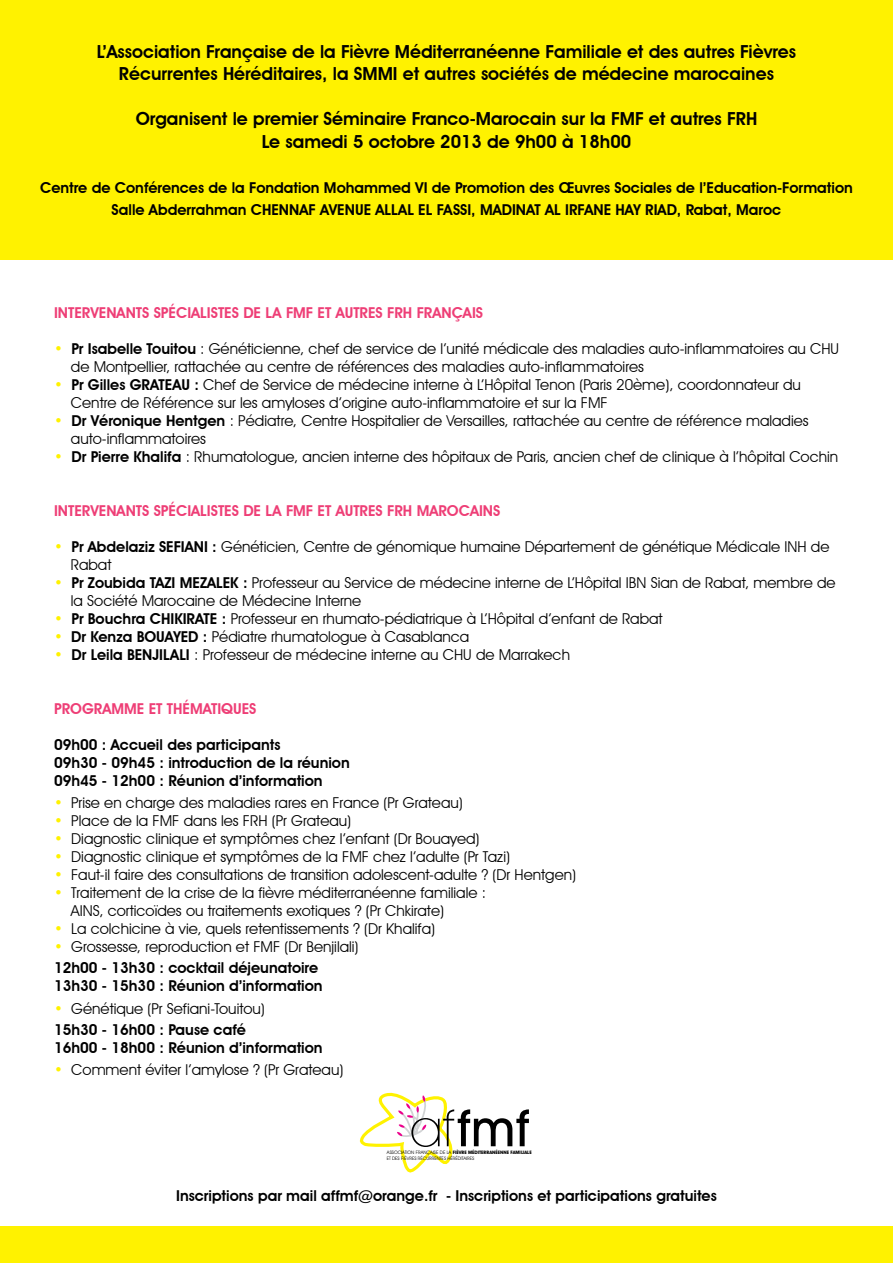
<style>
.page{position:relative;width:893px;height:1263px;background:#fff}
.page>*{position:absolute;margin:0;border:0;box-sizing:border-box;transform-origin:0 0}
.t1{font:600 18px/22.5px "Avant Garde IT Cby BT";color:#000;text-align:center}
.t2{font:15px/18px "Avant Garde IT Cby BT";color:#000}
.t3{font:600 15px/18px "Avant Garde IT Cby BT";color:#000}
.t4{font:600 15px "Avant Garde IT Cby BT";color:#ee3e76}
.t5{font:4.65px/5.8px "Avant Garde IT Cby BT";color:#000}
.s1{color:#fff200}
.s2{font-weight:600}
.s3{font-weight:600;color:#fff200}
.s4{font-weight:700}
</style>
<div class="page">
<div style="left:0;top:0;width:893px;height:259px;background:#fff200"></div>
<div style="left:0;top:1226px;width:893px;height:37px;background:#fff200"></div>
<svg style="left:360px;top:1093px;width:169px;height:79px"></svg>
<p class="t1" style="left:97px;top:40px;width:701px">L’Association Française de la Fièvre Méditerranéenne Familiale et des autres Fièvres<br>Récurrentes Héréditaires, la SMMI et autres sociétés de médecine marocaines</p>
<p class="t1" style="left:136px;top:108px;width:623px">Organisent le premier Séminaire Franco-Marocain sur la FMF et autres FRH<br>Le samedi 5 octobre 2013 de 9h00 à 18h00</p>
<p class="t3" style="left:40px;top:176px;width:814px;line-height:22.5px;text-align:center">Centre de Conférences de la Fondation Mohammed VI de Promotion des Œuvres Sociales de l’Education-Formation<br>Salle Abderrahman CHENNAF AVENUE ALLAL EL FASSI, MADINAT AL IRFANE HAY RIAD, Rabat, Maroc</p>
<p class="t4" style="left:54px;top:303px;width:431px">INTERVENANTS SPÉCIALISTES DE LA FMF ET AUTRES FRH FRANÇAIS</p>
<p class="t2" style="left:71px;top:339px;width:770px;text-indent:-17px"><span class="s1">•</span> <span class="s2">Pr Isabelle Touitou</span> : Généticienne, chef de service de l’unité médicale des maladies auto-inflammatoires au CHU de Montpellier, rattachée au centre de références des maladies auto-inflammatoires</p>
<p class="t2" style="left:71px;top:375px;width:731px;text-indent:-17px"><span class="s3">•</span> <span class="s2">Pr Gilles GRATEAU :</span> Chef de Service de médecine interne à L’Hôpital Tenon (Paris 20ème), coordonnateur du<br>Centre de Référence sur les amyloses d’origine auto-inflammatoire et sur la FMF</p>
<p class="t2" style="left:71px;top:411px;width:739px;text-indent:-17px"><span class="s3">•</span> <span class="s2">Dr Véronique Hentgen</span> : Pédiatre, Centre Hospitalier de Versailles, rattachée au centre de référence maladies auto-inflammatoires</p>
<p class="t2" style="left:54px;top:447px;width:786px"><span class="s3">•</span> <span class="s2">Dr Pierre Khalifa</span> : Rhumatologue, ancien interne des hôpitaux de Paris, ancien chef de clinique à l’hôpital Cochin</p>
<p class="t4" style="left:54px;top:501px;width:448px">INTERVENANTS SPÉCIALISTES DE LA FMF ET AUTRES FRH MAROCAINS</p>
<p class="t2" style="left:71px;top:537px;width:760px;text-indent:-17px"><span class="s3">•</span> <span class="s2">Pr Abdelaziz SEFIANI :</span> Généticien, Centre de génomique humaine Département de génétique Médicale INH de<br>Rabat</p>
<p class="t2" style="left:71px;top:573px;width:766px;text-indent:-17px"><span class="s3">•</span> <span class="s2">Pr Zoubida TAZI MEZALEK :</span> Professeur au Service de médecine interne de L’Hôpital IBN Sian de Rabat, membre de la Société Marocaine de Médecine Interne</p>
<p class="t2" style="left:54px;top:609px;width:610px"><span class="s3">•</span> <span class="s2">Pr Bouchra CHIKIRATE :</span> Professeur en rhumato-pédiatrique à L’Hôpital d’enfant de Rabat</p>
<p class="t2" style="left:54px;top:627px;width:417px"><span class="s1">•</span> <span class="s2">Dr Kenza BOUAYED :</span> Pédiatre rhumatologue à Casablanca</p>
<p class="t2" style="left:54px;top:645px;width:518px"><span class="s3">•</span> <span class="s2">Dr Leila BENJILALI</span> : Professeur de médecine interne au CHU de Marrakech</p>
<p class="t4" style="left:54px;top:699px;width:204px">PROGRAMME ET THÉMATIQUES</p>
<p class="t3" style="left:54px;top:735px;width:297px">09h00 : Accueil des participants<br>09h30 - 09h45 : introduction de la réunion<br>09h45 - 12h00 : Réunion d’information</p>
<p class="t2" style="left:54px;top:794px;width:410px"><span class="s1">•</span> Prise en charge des maladies rares en France (Pr Grateau)</p>
<p class="t2" style="left:54px;top:812px;width:299px"><span class="s1">•</span> Place de la FMF dans les FRH (Pr Grateau)</p>
<p class="t2" style="left:54px;top:830px;width:427px"><span class="s1">•</span> Diagnostic clinique et symptômes chez l’enfant (Dr Bouayed)</p>
<p class="t2" style="left:54px;top:848px;width:457px"><span class="s1">•</span> Diagnostic clinique et symptômes de la FMF chez l’adulte (Pr Tazi)</p>
<p class="t2" style="left:54px;top:866px;width:524px"><span class="s1">•</span> Faut-il faire des consultations de transition adolescent-adulte ? (Dr Hentgen)</p>
<p class="t2" style="left:71px;top:884px;width:417px;text-indent:-17px"><span class="s1">•</span> Traitement de la crise de la fièvre méditerranéenne familiale :<br>AINS, corticoïdes ou traitements exotiques ? (Pr Chkirate)</p>
<p class="t2" style="left:54px;top:920px;width:383px"><span class="s1">•</span> La colchicine à vie, quels retentissements ? (Dr Khalifa)</p>
<p class="t2" style="left:54px;top:936px;width:306px;line-height:21px"><span class="s1">•</span> Grossesse, reproduction et FMF (Dr Benjilali)<br><span class="s2">12h00 - 13h30 : cocktail déjeunatoire</span></p>
<p class="t3" style="left:54px;top:977px;width:270px">13h30 - 15h30 : Réunion d’information</p>
<p class="t2" style="left:54px;top:998px;width:212px;line-height:21px"><span class="s1">•</span> Génétique (Pr Sefiani-Touitou)<br><span class="s2">15h30 - 16h00 : Pause café</span></p>
<p class="t3" style="left:54px;top:1038px;width:270px">16h00 - 18h00 : Réunion d’information</p>
<p class="t2" style="left:54px;top:1061px;width:291px"><span class="s1">•</span> Comment éviter l’amylose ? (Pr Grateau)</p>
<p class="t5" style="left:387px;top:1150px;width:146px">ASSOCIATION FRANÇAISE DE LA <span class="s4">FIÈVRE MÉDITERRANÉENNE FAMILIALE<br></span>ET DES FIÈVRES RÉCURRENTES HÉRÉDITAIRES</p>
<p class="t3" style="left:176px;top:1187px;width:542px">Inscriptions par mail affmf@orange.fr - Inscriptions et participations gratuites</p>
</div>
